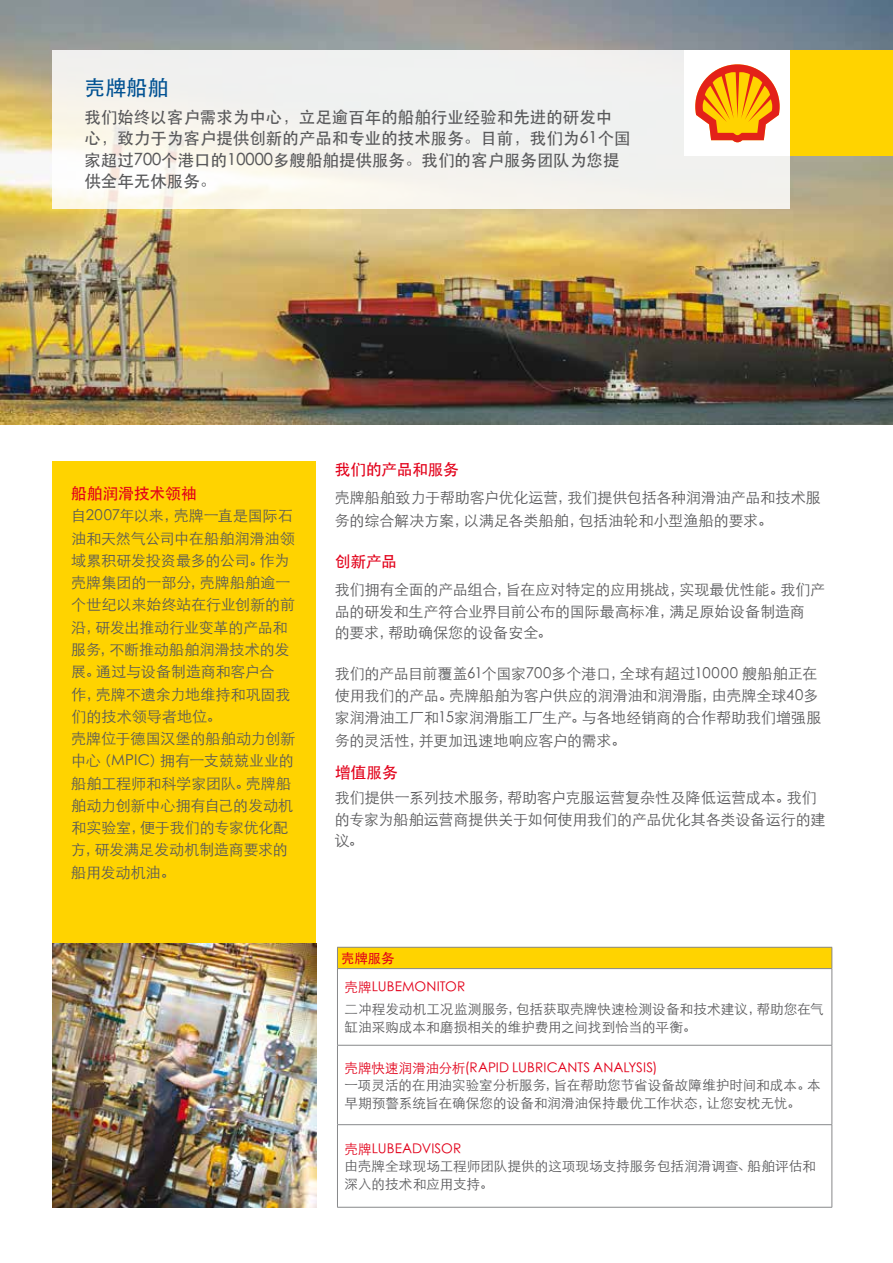
<style>
.page{position:relative;width:893px;height:1263px;background:#fff}
.page>*{position:absolute;margin:0;border:0;box-sizing:border-box;transform-origin:0 0}
.t1{font:500 21px "ST Heiti SC";color:#005192}
.t2{font:500 16.5px/21.5px "ST Heiti SC";color:#58585a}
.t3{font:500 15.75px "ST Heiti SC";letter-spacing:-.015em;color:#e2001a}
.t4{font:300 15px/22.2px "ST Heiti SC";letter-spacing:-.005em;color:#58585a}
.t5{font:300 13.5px/17.9px "ST Heiti SC";letter-spacing:.005em;color:#58585a}
.t6{font:300 13.5px "ST Heiti SC";color:#e2001a}
.t7{font:500 13.5px "ST Heiti SC";color:#e2001a}
</style>
<div class="page">
<div style="left:53px;top:461px;width:263px;height:553px;background:#ffd300"></div>
<img style="left:0;top:0;width:893px;height:425px">
<div style="left:53px;top:51px;width:737px;height:158px;background:#f1f1ef"></div>
<div style="left:685px;top:51px;width:105px;height:105px;background:#fff"></div>
<svg style="left:695px;top:64px;width:85px;height:79px"></svg>
<div style="left:790px;top:51px;width:103px;height:105px;background:#ffd300"></div>
<div style="left:337px;top:947px;width:495px;height:21px;background:#ffd300"></div>
<svg style="left:338px;top:969px;width:494px;height:238px"></svg>
<hr style="left:832px;top:969px;width:1px;height:76px;background:#87888a">
<hr style="left:832px;top:1045px;width:1px;height:79px;background:#87888a">
<hr style="left:832px;top:1125px;width:1px;height:82px;background:#87888a">
<hr style="left:337px;top:1045px;width:1px;height:79px;background:#87888a">
<hr style="left:337px;top:1124px;width:495px;height:1px;background:#87888a">
<hr style="left:337px;top:1125px;width:1px;height:82px;background:#87888a">
<hr style="left:337px;top:969px;width:1px;height:76px;background:#87888a">
<hr style="left:337px;top:1045px;width:495px;height:1px;background:#87888a">
<hr style="left:337px;top:947px;width:495px;height:1px;background:#87888a">
<svg style="left:337px;top:947px;width:1px;height:21px"></svg>
<hr style="left:337px;top:1207px;width:495px;height:1px;background:#87888a">
<svg style="left:832px;top:947px;width:1px;height:21px"></svg>
<hr style="left:337px;top:968px;width:495px;height:1px;background:#87888a">
<img style="left:53px;top:944px;width:263px;height:264px">
<h1 class="t1" style="left:84px;top:76px;width:86px">壳牌船舶</h1>
<p class="t2" style="left:84px;top:106px;width:548px">我们始终以客户需求为中心，立足逾百年的船舶行业经验和先进的研发中心，致力于为客户提供创新的产品和专业的技术服务。目前，我们为61个国家超过700个港口的10000多艘船舶提供服务。我们的客户服务团队为您提供全年无休服务。</p>
<p class="t3" style="left:71px;top:485px;width:127px">船舶润滑技术领袖</p>
<p class="t4" style="left:71px;top:503px;width:226px">自2007年以来，壳牌一直是国际石油和天然气公司中在船舶润滑油领域累积研发投资最多的公司。作为壳牌集团的一部分，壳牌船舶逾一个世纪以来始终站在行业创新的前沿，研发出推动行业变革的产品和服务，不断推动船舶润滑技术的发展。通过与设备制造商和客户合<br>作，壳牌不遗余力地维持和巩固我们的技术领导者地位。<br>壳牌位于德国汉堡的船舶动力创新中心（MPIC）拥有一支兢兢业业的船舶工程师和科学家团队。壳牌船舶动力创新中心拥有自己的发动机和实验室，便于我们的专家优化配方，研发满足发动机制造商要求的船用发动机油。</p>
<p class="t3" style="left:335px;top:461px;width:126px">我们的产品和服务</p>
<p class="t4" style="left:335px;top:485px;width:488px;line-height:23px">壳牌船舶致力于帮助客户优化运营，我们提供包括各种润滑油产品和技术服务的综合解决方案，以满足各类船舶，包括油轮和小型渔船的要求。</p>
<p class="t3" style="left:335px;top:552px;width:64px">创新产品</p>
<p class="t4" style="left:335px;top:577px;width:492px;line-height:21.8px">我们拥有全面的产品组合，旨在应对特定的应用挑战，实现最优性能。我们产品的研发和生产符合业界目前公布的国际最高标准，满足原始设备制造商<br>的要求，帮助确保您的设备安全。</p>
<p class="t4" style="left:335px;top:661px;width:488px;line-height:21.8px">我们的产品目前覆盖61个国家700多个港口，全球有超过10000 艘船舶正在使用我们的产品。壳牌船舶为客户供应的润滑油和润滑脂，由壳牌全球40多家润滑油工厂和15家润滑脂工厂生产。与各地经销商的合作帮助我们增强服</p>
<p class="t4" style="left:335px;top:728px;width:293px">务的灵活性，并更加迅速地响应客户的需求。</p>
<p class="t3" style="left:335px;top:764px;width:65px">增值服务</p>
<p class="t4" style="left:335px;top:785px;width:492px;line-height:21.8px">我们提供一系列技术服务，帮助客户克服运营复杂性及降低运营成本。我们的专家为船舶运营商提供关于如何使用我们的产品优化其各类设备运行的建</p>
<p class="t4" style="left:335px;top:827px;width:30px">议。</p>
<p class="t7" style="left:341px;top:951px;width:55px">壳牌服务</p>
<p class="t6" style="left:345px;top:976px;width:122px">壳牌LUBEMONITOR</p>
<p class="t5" style="left:345px;top:999px;width:481px">二冲程发动机工况监测服务，包括获取壳牌快速检测设备和技术建议，帮助您在气缸油采购成本和磨损相关的维护费用之间找到恰当的平衡。</p>
<p class="t6" style="left:345px;top:1056px;width:315px">壳牌快速润滑油分析(RAPID LUBRICANTS ANALYSIS)</p>
<p class="t5" style="left:345px;top:1075px;width:478px">一项灵活的在用油实验室分析服务，旨在帮助您节省设备故障维护时间和成本。本早期预警系统旨在确保您的设备和润滑油保持最优工作状态，让您安枕无忧。</p>
<p class="t6" style="left:345px;top:1137px;width:118px">壳牌LUBEADVISOR</p>
<p class="t5" style="left:345px;top:1156px;width:473px">由壳牌全球现场工程师团队提供的这项现场支持服务包括润滑调查、船舶评估和深入的技术和应用支持。</p>
</div>
